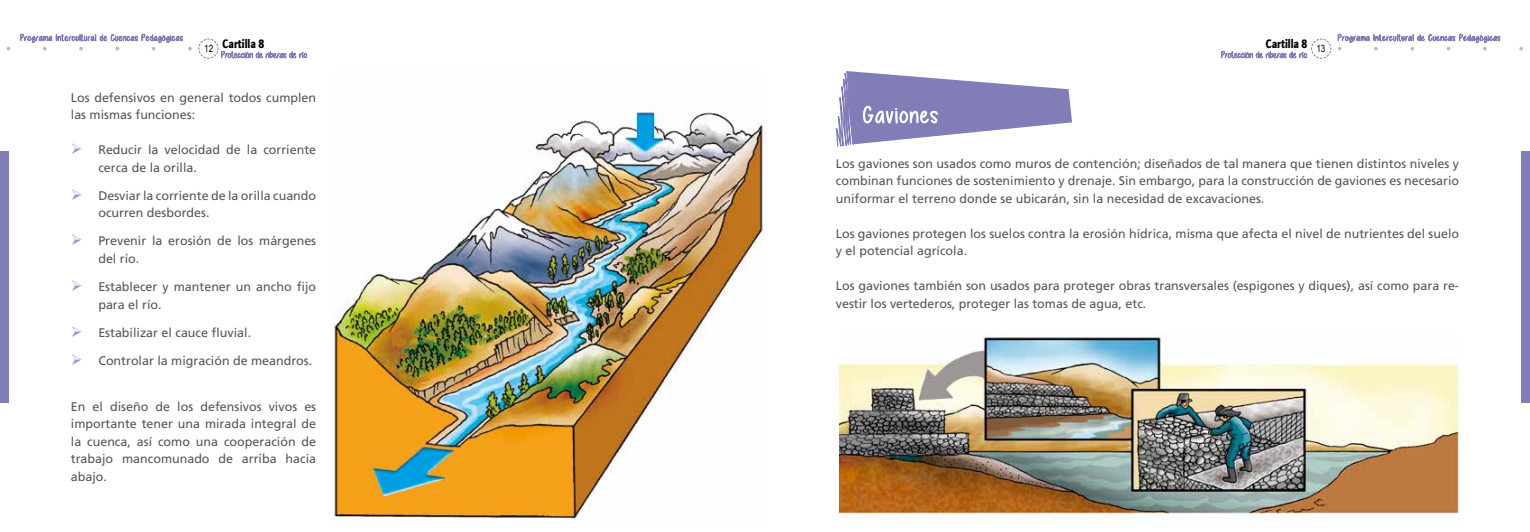
<style>
.page{position:relative;width:1530px;height:532px;background:#fff}
.page>*{position:absolute;margin:0;border:0;box-sizing:border-box;transform-origin:0 0}
.t1{font:900 12.62px "Quay Sans EF";color:#000;scale:.8 1}
.t2{font:12.5px/17.5px "Frutiger LT Std";color:#575756}
.t3{font:10px "Arial Narrow";color:#000}
</style>
<div class="page">
<svg style="left:198px;top:38px;width:109px;height:21px"></svg>
<svg style="left:1221px;top:38px;width:111px;height:21px"></svg>
<svg style="left:1519px;top:47px;width:4px;height:3px"></svg>
<div style="left:1521px;top:151px;width:9px;height:252px;background:#817eb7"></div>
<div style="left:0;top:151px;width:9px;height:252px;background:#817eb7"></div>
<svg style="left:20px;top:33px;width:172px;height:18px"></svg>
<svg style="left:1338px;top:33px;width:163px;height:18px"></svg>
<img style="left:333px;top:107px;width:431px;height:412px">
<svg style="left:835px;top:71px;width:237px;height:76px"></svg>
<img style="left:840px;top:332px;width:619px;height:188px">
<p class="t1" style="left:204px;top:36px;width:77px"><sub>12</sub> Cartilla 8</p>
<p class="t3" style="left:1316px;top:41px;width:11px">13</p>
<p class="t1" style="left:1266px;top:36px;width:54px">Cartilla 8</p>
<p class="t2" style="left:71px;top:88px;width:247px">Los defensivos en general todos cumplen las mismas funciones:</p>
<p class="t2" style="left:98px;top:141px;width:219px">Reducir la velocidad de la corriente cerca de la orilla.</p>
<p class="t2" style="left:98px;top:187px;width:219px">Desviar la corriente de la orilla cuando ocurren desbordes.</p>
<p class="t2" style="left:98px;top:232px;width:219px">Prevenir la erosión de los márgenes del río.</p>
<p class="t2" style="left:98px;top:278px;width:219px">Establecer y mantener un ancho fijo para el río.</p>
<p class="t2" style="left:98px;top:323px;width:154px">Estabilizar el cauce fluvial.</p>
<p class="t2" style="left:98px;top:352px;width:215px">Controlar la migración de meandros.</p>
<p class="t2" style="left:71px;top:397px;width:247px;text-align:justify">En el diseño de los defensivos vivos es importante tener una mirada integral de la cuenca, así como una cooperación de trabajo mancomunado de arriba hacia abajo.</p>
<p class="t2" style="left:836px;top:155px;width:625px;text-align:justify">Los gaviones son usados como muros de contención; diseñados de tal manera que tienen distintos niveles y combinan funciones de sostenimiento y drenaje. Sin embargo, para la construcción de gaviones es necesario uniformar el terreno donde se ubicarán, sin la necesidad de excavaciones.</p>
<p class="t2" style="left:836px;top:225px;width:625px">Los gaviones protegen los suelos contra la erosión hídrica, misma que afecta el nivel de nutrientes del suelo y el potencial agrícola.</p>
<p class="t2" style="left:836px;top:277px;width:625px">Los gaviones también son usados para proteger obras transversales (espigones y diques), así como para re&shy;vestir los vertederos, proteger las tomas de agua, etc.</p>
</div>
